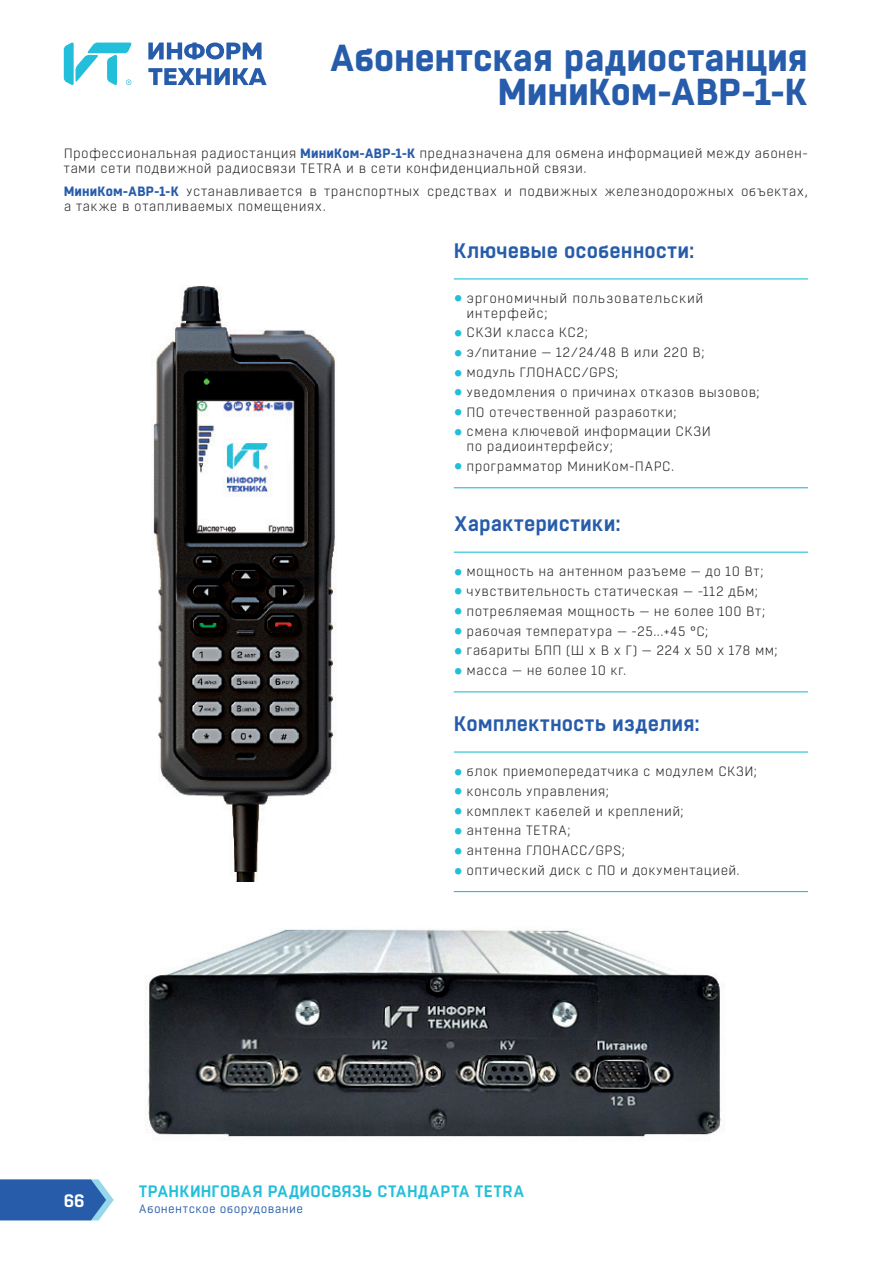
<style>
.page{position:relative;width:893px;height:1263px;background:#fff}
.page>*{position:absolute;margin:0;border:0;box-sizing:border-box;transform-origin:0 0}
.t1{font:700 37.5px "Boxed";letter-spacing:-.005em;color:#275caa}
.t2{font:600 21px "Boxed";color:#275caa}
.t3{font:600 18px "Boxed";color:#fff}
.t4{font:600 16.5px "Boxed";letter-spacing:.02em;color:#23bfda}
.t5{font:300 13.5px/15px "Boxed";letter-spacing:.025em;color:#231f20}
.t6{font:12px "Boxed";letter-spacing:.025em;color:#275caa}
.s1{font-weight:700;color:#275caa}
.s2{font-family:"Calibri";font-weight:700;font-size:18px;color:#23bfda}
</style>
<div class="page">
<svg style="left:148px;top:43px;width:113px;height:16px"></svg>
<svg style="left:148px;top:68px;width:119px;height:17px"></svg>
<svg style="left:64px;top:42px;width:68px;height:43px"></svg>
<svg style="left:0;top:1179px;width:114px;height:41px;background:#3e70b4"></svg>
<img style="left:152px;top:285px;width:184px;height:596px">
<hr style="left:454px;top:278px;width:354px;height:1px;background:#23bfda">
<hr style="left:454px;top:552px;width:354px;height:1px;background:#23bfda">
<hr style="left:454px;top:751px;width:354px;height:2px;background:#23bfda">
<hr style="left:454px;top:487px;width:354px;height:1px;background:#23bfda">
<hr style="left:454px;top:691px;width:354px;height:1px;background:#23bfda">
<hr style="left:454px;top:891px;width:354px;height:1px;background:#23bfda">
<img style="left:145px;top:928px;width:576px;height:210px">
<p class="t1" style="left:330px;top:32px;width:479px">Абонентская радиостанция</p>
<p class="t1" style="left:497px;top:67px;width:312px">МиниКом-АВР-1-К</p>
<p class="t5" style="left:64px;top:146px;width:746px">Профессиональная радиостанция <span class="s1">МиниКом-АВР-1-К</span> предназначена для обмена информацией между абонен&shy;тами сети подвижной радиосвязи TETRA и в сети конфиденциальной связи.</p>
<p class="t5" style="left:64px;top:184px;width:746px"><span class="s1">МиниКом-АВР-1-К</span> устанавливается в транспортных средствах и подвижных железнодорожных объектах, а также в отапливаемых помещениях.</p>
<p class="t2" style="left:454px;top:237px;width:242px">Ключевые особенности:</p>
<p class="t5" style="left:467px;top:291px;width:238px;text-indent:-13px"><span class="s2">•</span> эргономичный пользовательский интерфейс;</p>
<p class="t5" style="left:454px;top:325px;width:136px"><span class="s2">•</span> СКЗИ класса КС2;</p>
<p class="t5" style="left:454px;top:345px;width:252px"><span class="s2">•</span> э/питание — 12/24/48 В или 220 В;</p>
<p class="t5" style="left:454px;top:365px;width:166px"><span class="s2">•</span> модуль ГЛОНАСС/GPS;</p>
<p class="t5" style="left:454px;top:385px;width:307px"><span class="s2">•</span> уведомления о причинах отказов вызовов;</p>
<p class="t5" style="left:454px;top:405px;width:224px"><span class="s2">•</span> ПО отечественной разработки;</p>
<p class="t5" style="left:467px;top:424px;width:246px;text-indent:-13px"><span class="s2">•</span> смена ключевой информации СКЗИ по радиоинтерфейсу;</p>
<p class="t5" style="left:454px;top:459px;width:222px"><span class="s2">•</span> программатор МиниКом-ПАРС.</p>
<p class="t2" style="left:454px;top:510px;width:168px">Характеристики:</p>
<p class="t5" style="left:454px;top:564px;width:311px"><span class="s2">•</span> мощность на антенном разъеме — до 10 Вт;</p>
<p class="t5" style="left:454px;top:584px;width:306px"><span class="s2">•</span> чувствительность статическая — -112 дБм;</p>
<p class="t5" style="left:454px;top:604px;width:313px"><span class="s2">•</span> потребляемая мощность — не более 100 Вт;</p>
<p class="t5" style="left:454px;top:623px;width:256px"><span class="s2">•</span> рабочая температура — -25...+45 °C;</p>
<p class="t5" style="left:454px;top:643px;width:325px"><span class="s2">•</span> габариты БПП (Ш x В x Г) — 224 х 50 х 178 мм;</p>
<p class="t5" style="left:454px;top:663px;width:174px"><span class="s2">•</span> масса — не более 10 кг.</p>
<p class="t2" style="left:454px;top:710px;width:248px">Комплектность изделия:</p>
<p class="t5" style="left:454px;top:764px;width:305px"><span class="s2">•</span> блок приемопередатчика с модулем СКЗИ;</p>
<p class="t5" style="left:454px;top:784px;width:157px"><span class="s2">•</span> консоль управления;</p>
<p class="t5" style="left:454px;top:803px;width:231px"><span class="s2">•</span> комплект кабелей и креплений;</p>
<p class="t5" style="left:454px;top:823px;width:118px"><span class="s2">•</span> антенна TETRA;</p>
<p class="t5" style="left:454px;top:843px;width:173px"><span class="s2">•</span> антенна ГЛОНАСС/GPS;</p>
<p class="t5" style="left:454px;top:863px;width:287px"><span class="s2">•</span> оптический диск с ПО и документацией.</p>
<h3 class="t3" style="left:64px;top:1188px;width:22px">66</h3>
<p class="t4" style="left:139px;top:1180px;width:387px">ТРАНКИНГОВАЯ РАДИОСВЯЗЬ СТАНДАРТА TETRA</p>
<p class="t6" style="left:139px;top:1202px;width:166px">Абонентское оборудование</p>
</div>
